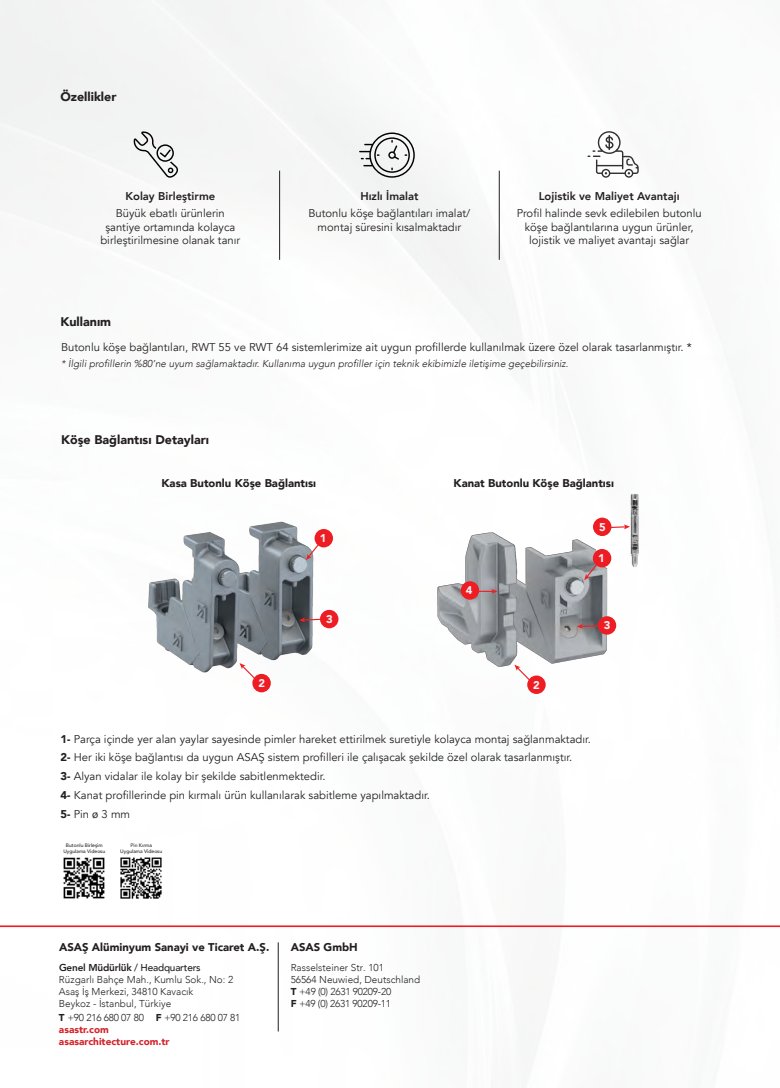
<style>
.page{position:relative;width:780px;height:1088px;background:#fff}
.page>*{position:absolute;margin:0;border:0;box-sizing:border-box;transform-origin:0 0}
.t1{font:900 12.5px "Avenir";color:#231f20}
.t2{font:11.25px/13.5px "Avenir";color:#231f20;text-align:center}
.t3{font:900 11.25px "Avenir";color:#231f20}
.t4{font:800 11.25px "Avenir";color:#231f20}
.t5{font:900 11.12px "Avenir";color:#f2f3f4}
.t6{font:300 10px/12px "Avenir";color:#231f20}
.t7{font:italic 300 10px "Avenir";color:#231f20}
.t8{font:900 10px/12px "Avenir";color:#d1232a}
.t9{font:500 5px/6px "Avenir";color:#231f20;text-align:center}
.s1{font-weight:900}
.s2{font-family:"Myriad Pro"}
.s3{font-weight:800}
.s4{font-weight:500}
.s5{color:#231f20}
.s6{font-weight:300;color:#231f20}
</style>
<div class="page">
<img style="left:0;top:0;width:780px;height:1054px">
<div style="left:0;top:925px;width:780px;height:2px;border:1px solid #ee1d23"></div>
<hr style="left:278px;top:942px;width:1px;height:89px;background:#231f20">
<hr style="left:279px;top:171px;width:1px;height:89px;background:#231f20">
<hr style="left:499px;top:171px;width:1px;height:89px;background:#231f20">
<svg style="left:133px;top:131px;width:45px;height:47px"></svg>
<svg style="left:359px;top:132px;width:56px;height:46px"></svg>
<svg style="left:587px;top:131px;width:51px;height:47px"></svg>
<img style="left:139px;top:519px;width:196px;height:155px">
<div style="left:314px;top:529px;width:19px;height:18px;background:#ee1d23;border-radius:50%"></div>
<svg style="left:306px;top:543px;width:13px;height:17px"></svg>
<div style="left:320px;top:610px;width:18px;height:18px;background:#ee1d23;border-radius:50%"></div>
<svg style="left:299px;top:617px;width:21px;height:5px"></svg>
<div style="left:252px;top:674px;width:19px;height:18px;background:#ee1d23;border-radius:50%"></div>
<svg style="left:239px;top:663px;width:16px;height:15px"></svg>
<div style="left:527px;top:675px;width:18px;height:19px;background:#ee1d23;border-radius:50%"></div>
<img style="left:428px;top:523px;width:191px;height:157px">
<div style="left:597px;top:616px;width:19px;height:19px;background:#ee1d23;border-radius:50%"></div>
<svg style="left:576px;top:624px;width:21px;height:5px"></svg>
<div style="left:593px;top:518px;width:18px;height:18px;background:#ee1d23;border-radius:50%"></div>
<svg style="left:611px;top:524px;width:17px;height:5px"></svg>
<div style="left:593px;top:549px;width:18px;height:18px;background:#ee1d23;border-radius:50%"></div>
<svg style="left:584px;top:563px;width:13px;height:17px"></svg>
<svg style="left:479px;top:589px;width:18px;height:5px"></svg>
<div style="left:460px;top:581px;width:19px;height:19px;background:#ee1d23;border-radius:50%"></div>
<img style="left:628px;top:492px;width:13px;height:76px">
<img style="left:0;top:644px;width:94px;height:402px">
<img style="left:120px;top:857px;width:43px;height:42px">
<img style="left:63px;top:857px;width:43px;height:42px">
<p class="t1" style="left:60px;top:86px;width:58px">Özellikler</p>
<p class="t4" style="left:125px;top:187px;width:91px">Kolay Birleştirme</p>
<p class="t2" style="left:100px;top:207px;width:141px">Büyük ebatlı ürünlerin şantiye ortamında kolayca birleştirilmesine olanak tanır</p>
<p class="t1" style="left:60px;top:311px;width:52px">Kullanım</p>
<p class="t4" style="left:360px;top:187px;width:60px">Hızlı İmalat</p>
<p class="t2" style="left:308px;top:207px;width:163px">Butonlu köşe bağlantıları imalat/ montaj süresini kısalmaktadır</p>
<p class="t4" style="left:538px;top:187px;width:142px">Lojistik ve Maliyet Avantajı</p>
<p class="t2" style="left:516px;top:207px;width:186px">Profil halinde sevk edilebilen butonlu köşe bağlantılarına uygun ürünler, lojistik ve maliyet avantajı sağlar</p>
<p class="t2" style="left:61px;top:341px;width:632px">Butonlu köşe bağlantıları, RWT 55 ve RWT 64 sistemlerimize ait uygun profillerde kullanılmak üzere özel olarak tasarlanmıştır. *</p>
<p class="t7" style="left:61px;top:358px;width:509px">* İlgili profillerin %80’ne uyum sağlamaktadır. Kullanıma uygun profiller için teknik ekibimizle iletişime geçebilirsiniz.</p>
<p class="t1" style="left:61px;top:429px;width:149px">Köşe Bağlantısı Detayları</p>
<p class="t3" style="left:161px;top:473px;width:156px">Kasa Butonlu Köşe Bağlantısı</p>
<p class="t3" style="left:453px;top:473px;width:162px">Kanat Butonlu Köşe Bağlantısı</p>
<p class="t5" style="left:320px;top:529px;width:8px">1</p>
<p class="t5" style="left:326px;top:610px;width:8px">3</p>
<p class="t5" style="left:466px;top:581px;width:8px">4</p>
<p class="t5" style="left:599px;top:517px;width:8px">5</p>
<p class="t5" style="left:598px;top:549px;width:8px">1</p>
<p class="t5" style="left:604px;top:616px;width:8px">3</p>
<p class="t5" style="left:258px;top:674px;width:8px">2</p>
<p class="t5" style="left:533px;top:675px;width:8px">2</p>
<p class="t2" style="left:60px;top:730px;width:532px;line-height:18.8px;text-align:left"><span class="s1">1-</span> Parça içinde yer alan yaylar sayesinde pimler hareket ettirilmek suretiyle kolayca montaj sağlanmaktadır.<br><span class="s1">2-</span> Her iki köşe bağlantısı da uygun ASAŞ sistem profilleri ile çalışacak şekilde özel olarak tasarlanmıştır.<br><span class="s1">3-</span> Alyan vidalar ile kolay bir şekilde sabitlenmektedir.<br><span class="s1">4-</span> Kanat profillerinde pin kırmalı ürün kullanılarak sabitleme yapılmaktadır.<br><span class="s1">5-</span> Pin <span class="s2">ø</span> 3 mm</p>
<p class="t9" style="left:120px;top:842px;width:43px">Pin Kırma<br>Uygulama Videosu</p>
<p class="t9" style="left:63px;top:842px;width:43px">Butonlu Birleşim<br>Uygulama Videosu</p>
<p class="t3" style="left:59px;top:937px;width:212px">ASAŞ Alüminyum Sanayi ve Ticaret A.Ş.</p>
<p class="t6" style="left:59px;top:962px;width:176px"><span class="s3">Genel Müdürlük</span> <span class="s4">/ Headquarters<br></span>Rüzgarlı Bahçe Mah., Kumlu Sok., No: 2<br>Asaş İş Merkezi, 34810 Kavacık<br>Beykoz - İstanbul, Türkiye</p>
<p class="t8" style="left:59px;top:1011px;width:183px"><span class="s5">T</span> <span class="s6">+90 216 680 07 80</span> <span class="s5">F</span> <span class="s6">+90 216 680 07 81 </span>asastr.com<br>asasarchitecture.com.tr</p>
<p class="t3" style="left:291px;top:937px;width:69px">ASAS GmbH</p>
<p class="t6" style="left:291px;top:962px;width:131px">Rasselsteiner Str. 101<br>56564 Neuwied, Deutschland<br><span class="s1">T</span> +49 (0) 2631 90209-20<br><span class="s1">F</span> +49 (0) 2631 90209-11</p>
</div>
